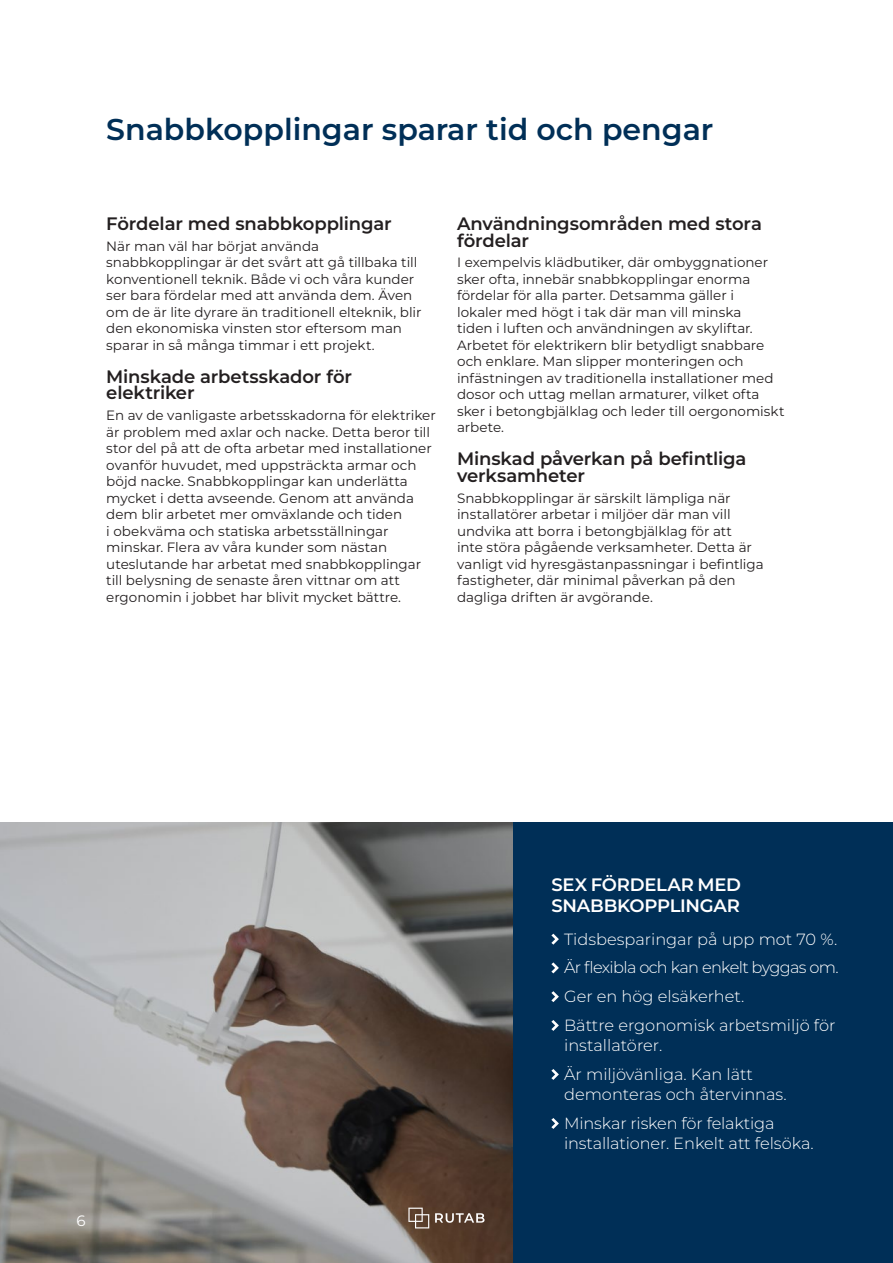
<style>
.page{position:relative;width:893px;height:1263px;background:#fff}
.page>*{position:absolute;margin:0;border:0;box-sizing:border-box;transform-origin:0 0}
.t1{font:600 30px "Montserrat";color:#002f57}
.t2{font:600 18px/16.5px "Montserrat";letter-spacing:-.005em;color:#231f20}
.t3{font:600 18px/20.2px "Montserrat";letter-spacing:-.015em;color:#fff}
.t4{font:300 16.2px/28.8px "Montserrat";color:#fff}
.t5{font:15px "Montserrat";color:#fff}
.t6{font:13.5px/16.5px "Montserrat";color:#231f20}
</style>
<div class="page">
<img style="left:0;top:823px;width:513px;height:440px">
<div style="left:513px;top:823px;width:380px;height:440px;background:#002f57"></div>
<svg style="left:551px;top:934px;width:8px;height:11px"></svg>
<svg style="left:551px;top:962px;width:8px;height:11px"></svg>
<svg style="left:551px;top:991px;width:8px;height:11px"></svg>
<svg style="left:551px;top:1020px;width:8px;height:11px"></svg>
<svg style="left:551px;top:1069px;width:8px;height:11px"></svg>
<svg style="left:551px;top:1118px;width:8px;height:11px"></svg>
<svg style="left:408px;top:1207px;width:21px;height:21px"></svg>
<svg style="left:435px;top:1213px;width:50px;height:10px"></svg>
<h1 class="t1" style="left:106px;top:109px;width:609px">Snabbkopplingar sparar tid och pengar</h1>
<h2 class="t2" style="left:106px;top:215px;width:287px">Fördelar med snabbkopplingar</h2>
<p class="t6" style="left:106px;top:237px;width:317px">När man väl har börjat använda snabbkopplingar är det svårt att gå tillbaka till konventionell teknik. Både vi och våra kunder ser bara fördelar med att använda dem. Även om de är lite dyrare än traditionell elteknik, blir den ekonomiska vinsten stor eftersom man sparar in så många timmar i ett projekt.</p>
<h2 class="t2" style="left:106px;top:368px;width:247px">Minskade arbetsskador för elektriker</h2>
<p class="t6" style="left:106px;top:407px;width:331px">En av de vanligaste arbetsskadorna för elektriker är problem med axlar och nacke. Detta beror till stor del på att de ofta arbetar med installationer ovanför huvudet, med uppsträckta armar och böjd nacke. Snabbkopplingar kan underlätta mycket i detta avseende. Genom att använda dem blir arbetet mer omväxlande och tiden<br>i obekväma och statiska arbetsställningar minskar. Flera av våra kunder som nästan uteslutande har arbetat med snabbkopplingar till belysning de senaste åren vittnar om att ergonomin i jobbet har blivit mycket bättre.</p>
<h2 class="t2" style="left:457px;top:215px;width:306px">Användningsområden med stora fördelar</h2>
<p class="t6" style="left:457px;top:254px;width:329px">I exempelvis klädbutiker, där ombyggnationer sker ofta, innebär snabbkopplingar enorma fördelar för alla parter. Detsamma gäller i<br>lokaler med högt i tak där man vill minska<br>tiden i luften och användningen av skyliftar.<br>Arbetet för elektrikern blir betydligt snabbare och enklare. Man slipper monteringen och infästningen av traditionella installationer med dosor och uttag mellan armaturer, vilket ofta sker i betongbjälklag och leder till oergonomiskt arbete.</p>
<h2 class="t2" style="left:457px;top:450px;width:291px">Minskad påverkan på befintliga verksamheter</h2>
<p class="t6" style="left:457px;top:489px;width:308px">Snabbkopplingar är särskilt lämpliga när installatörer arbetar i miljöer där man vill undvika att borra i betongbjälklag för att<br>inte störa pågående verksamheter. Detta är vanligt vid hyresgästanpassningar i befintliga fastigheter, där minimal påverkan på den dagliga driften är avgörande.</p>
<p class="t5" style="left:77px;top:1211px;width:11px">6</p>
<h2 class="t3" style="left:551px;top:874px;width:191px">SEX FÖRDELAR MED<br>SNABBKOPPLINGAR</h2>
<p class="t4" style="left:564px;top:924px;width:276px">Tidsbesparingar på upp mot 70 %.<br>Är flexibla och kan enkelt byggas om.<br>Ger en hög elsäkerhet.<br>Bättre ergonomisk arbetsmiljö för</p>
<p class="t4" style="left:564px;top:1030px;width:190px">installatörer.<br>Är miljövänliga. Kan lätt</p>
<p class="t4" style="left:564px;top:1079px;width:224px">demonteras och återvinnas.<br>Minskar risken för felaktiga</p>
<p class="t4" style="left:564px;top:1128px;width:251px">installationer. Enkelt att felsöka.</p>
</div>
